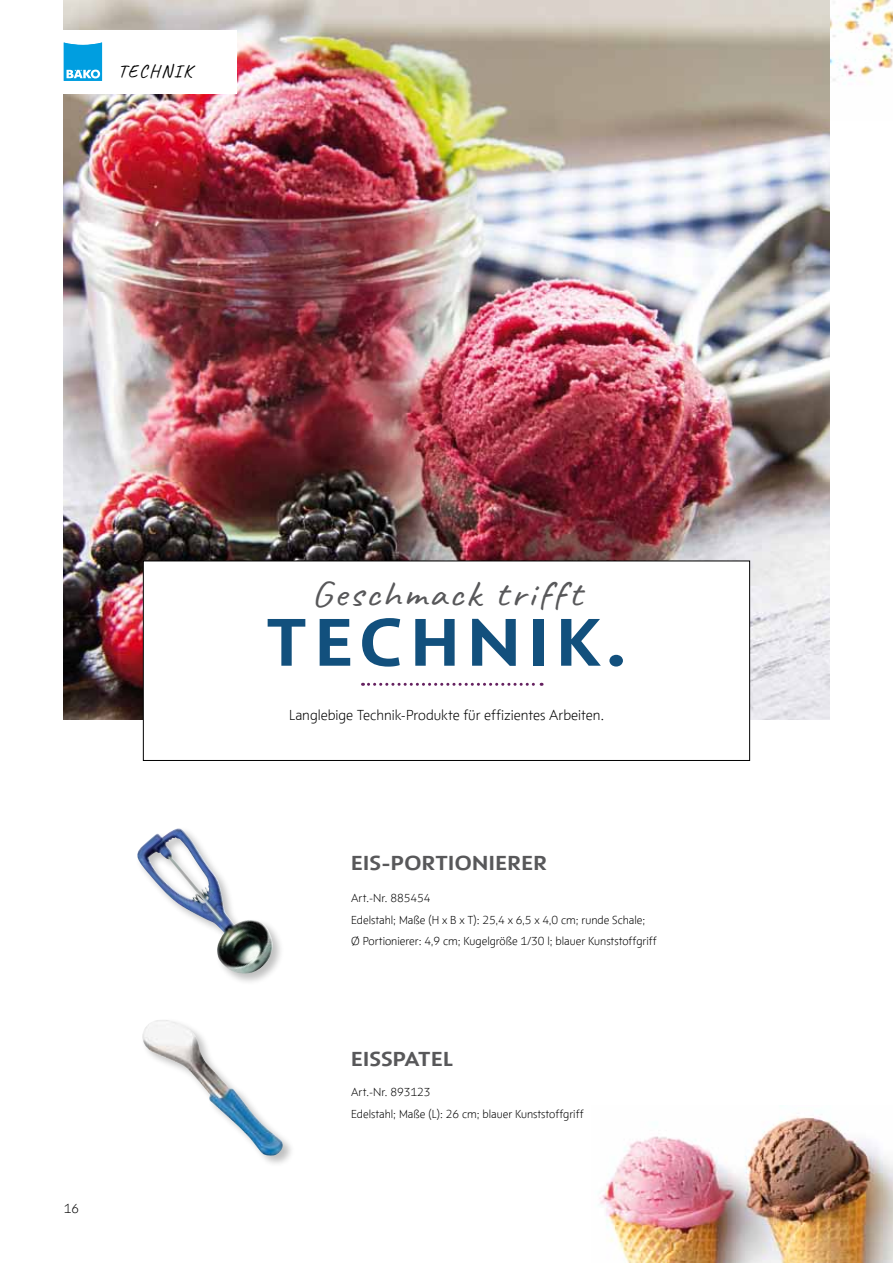
<style>
.page{position:relative;width:893px;height:1263px;background:#fff}
.page>*{position:absolute;margin:0;border:0;box-sizing:border-box;transform-origin:0 0}
.t1{font:700 69px "BAEK Otype";color:#12507d;scale:1.15 1}
.t2{font:36px "Caveat";letter-spacing:.05em;color:#58585a;scale:1.15 1}
.t3{font:700 21px "BAEK Otype";letter-spacing:.02em;color:#58585a;scale:1.15 1}
.t4{font:18px "Caveat";color:#000}
.t5{font:300 15px "BAEK Otype";color:#000}
.t6{font:300 13.5px "BAEK Otype";color:#000}
.t7{font:300 12px/21.9px "BAEK Otype";color:#000}
</style>
<div class="page">
<img style="left:829px;top:0;width:64px;height:120px">
<img style="left:64px;top:0;width:765px;height:719px">
<div style="left:143px;top:561px;width:607px;height:199px;background:#fff"></div>
<div style="left:143px;top:561px;width:607px;height:200px;border:1px solid #000"></div>
<svg style="left:362px;top:683px;width:180px;height:3px"></svg>
<div style="left:0;top:30px;width:237px;height:64px;background:#fff"></div>
<svg style="left:64px;top:43px;width:38px;height:38px"></svg>
<div style="left:141px;top:1018px;width:154px;height:149px;background:#000;opacity:.25"></div>
<img style="left:141px;top:1020px;width:142px;height:136px">
<img style="left:599px;top:1116px;width:294px;height:147px">
<div style="left:135px;top:827px;width:149px;height:158px;background:#000;opacity:.25"></div>
<img style="left:136px;top:828px;width:137px;height:146px">
<h3 class="t4" style="left:118px;top:60px;width:73px">Te chnik</h3>
<p class="t6" style="left:64px;top:1200px;width:17px">16</p>
<h2 class="t2" style="left:311px;top:571px;width:237px">Geschmack trifft</h2>
<h1 class="t1" style="left:266px;top:599px;width:315px">TECHNIK.</h1>
<p class="t5" style="left:289px;top:705px;width:316px">Langlebige Technik-Produkte für effizientes Arbeiten.</p>
<h3 class="t3" style="left:351px;top:850px;width:172px">EIS-PORTIONIERER</h3>
<p class="t7" style="left:351px;top:887px;width:307px">Art.-Nr. 885454<br>Edelstahl; Maße (H x B x T): 25,4 x 6,5 x 4,0 cm; runde Schale;<br>Ø Portionierer: 4,9 cm; Kugelgröße 1/30 l; blauer Kunststoffgriff</p>
<h3 class="t3" style="left:351px;top:1045px;width:90px">EISSPATEL</h3>
<p class="t7" style="left:351px;top:1081px;width:234px">Art.-Nr. 893123<br>Edelstahl; Maße (L): 26 cm; blauer Kunststoffgriff</p>
</div>
